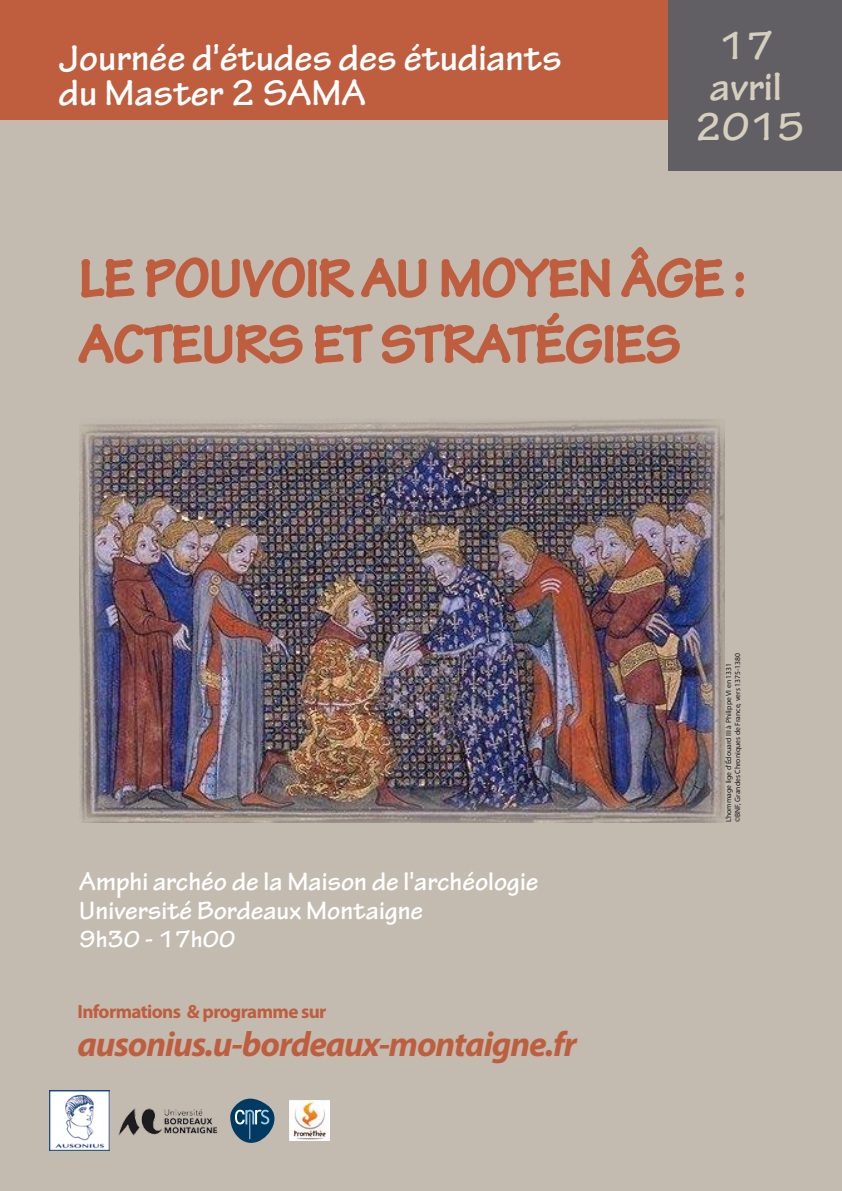
<style>
.page{position:relative;width:842px;height:1191px;background:#c3bbaf}
.page>*{position:absolute;margin:0;border:0;box-sizing:border-box;transform-origin:0 0}
.t1{font:700 54.9px/65.9px "Tekton Pro";color:#bf5e3f}
.t2{font:700 41.9px/40.2px "Tekton Pro";color:#d6cfbe;text-align:center}
.t3{font:700 38.7px/35.5px "Tekton Pro";color:#fff}
.t4{font:italic 700 35.2px "Myriad Pro";letter-spacing:-.03em;color:#bf5e3f}
.t5{font:700 27px/28.2px "Tekton Pro";color:#fff}
.t6{font:700 25px "Tekton Pro";color:#fff}
.t7{font:700 19.1px "Myriad Pro";letter-spacing:-.03em;color:#bf5e3f}
.t8{font:7.6px/9.2px "Myriad Pro";color:#1a171c}
</style>
<div class="page">
<div style="left:0;top:0;width:842px;height:120px;background:#bf5e3f"></div>
<svg style="left:81px;top:259px;width:54px;height:39px"></svg>
<svg style="left:145px;top:257px;width:282px;height:41px"></svg>
<svg style="left:441px;top:257px;width:169px;height:41px"></svg>
<svg style="left:621px;top:247px;width:103px;height:51px"></svg>
<svg style="left:735px;top:272px;width:9px;height:26px"></svg>
<svg style="left:78px;top:323px;width:225px;height:41px"></svg>
<svg style="left:314px;top:324px;width:59px;height:40px"></svg>
<svg style="left:381px;top:312px;width:299px;height:52px"></svg>
<img style="left:49px;top:1090px;width:60px;height:60px">
<img style="left:118px;top:1108px;width:100px;height:28px">
<svg style="left:230px;top:1098px;width:44px;height:44px"></svg>
<div style="left:669px;top:0;width:173px;height:171px;background:#615f64"></div>
<img style="left:290px;top:1100px;width:40px;height:40px">
<img style="left:80px;top:419px;width:644px;height:403px">
<h3 class="t3" style="left:59px;top:41px;width:504px">Journée d'études des étudiants du Master 2 SAMA</h3>
<h2 class="t2" style="left:695px;top:27px;width:111px">17 avril<br>2015</h2>
<h1 class="t1" style="left:79px;top:246px;width:668px">LE POUVOIR AU MOYEN ÂGE :<br>ACTEURS ET STRATÉGIES</h1>
<h3 class="t5" style="left:79px;top:868px;width:461px">Amphi archéo de la Maison de l'archéologie<br>Université Bordeaux Montaigne</h3>
<h3 class="t6" style="left:79px;top:924px;width:158px">9h30 - 17h00</h3>
<h3 class="t7" style="left:77px;top:999px;width:251px">Informations &amp; programme sur</h3>
<h3 class="t4" style="left:77px;top:1021px;width:501px">ausonius.u-bordeaux-montaigne.fr</h3>
<p class="t8" style="left:724px;top:822px;width:171px;rotate:-90deg">L'hommage lige d'Édouard III à Philippe VI en 1331 ©BNF, Grandes Chroniques de France, vers 1375-1380</p>
</div>
